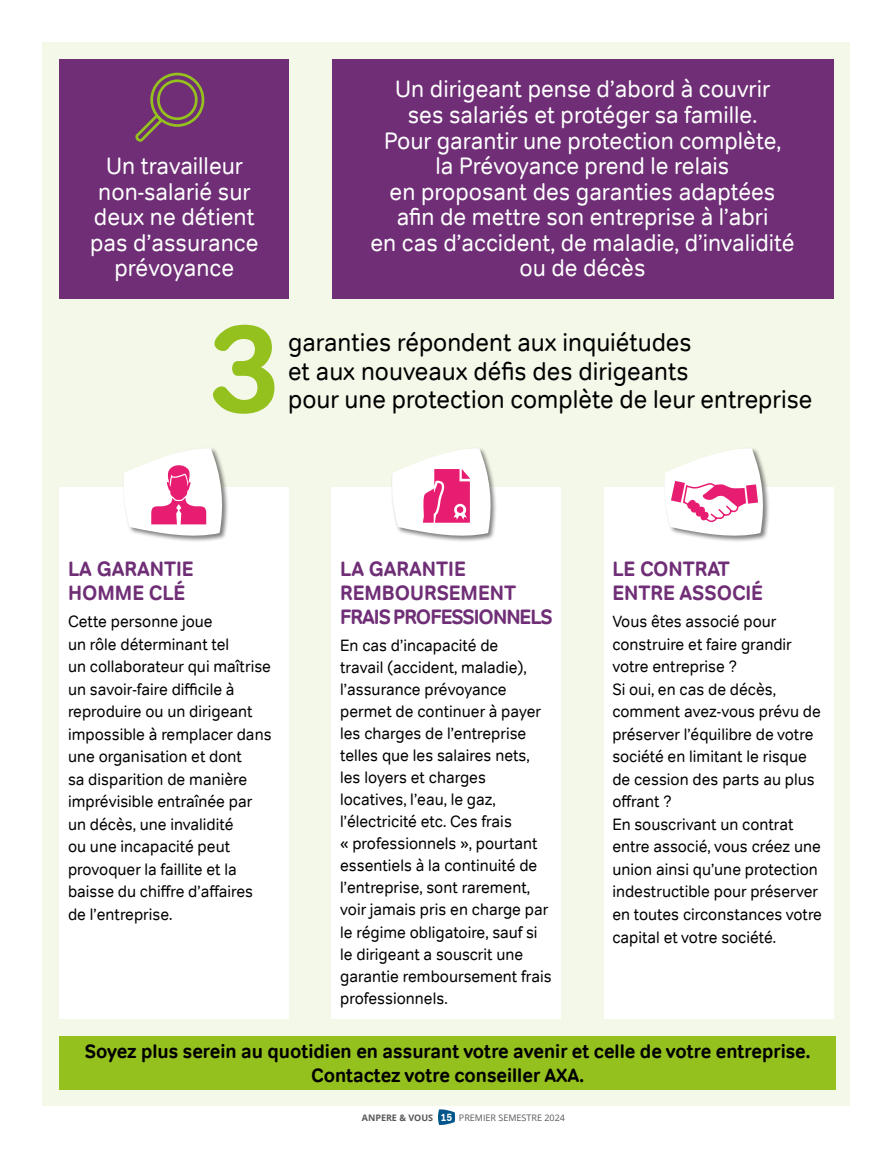
<style>
.page{position:relative;width:893px;height:1149px;background:#fff}
.page>*{position:absolute;margin:0;border:0;box-sizing:border-box;transform-origin:0 0}
.t1{font:700 126px "Tondo";color:#95c11f}
.t2{font:25.5px/28.5px "Tondo";color:#000;scale:.94 1}
.t3{font:24px/25.5px "Tondo";color:#fff;text-align:center;scale:.94 1}
.t4{font:700 21px/24px "Tondo";color:#6f2e76;scale:.94 1}
.t5{font:700 19.5px/24px "Tondo";color:#000;text-align:center;scale:.94 1}
.t6{font:16.5px/22.5px "Tondo";color:#000;scale:.94 1}
.t7{font:9px "Open Sans";color:#575756}
.s1{font-weight:700}
.s2{font-family:"Tondo";font-weight:700;font-size:10.5px;color:#fff}
</style>
<div class="page">
<svg style="left:438px;top:1109px;width:17px;height:15px"></svg>
<div style="left:43px;top:43px;width:807px;height:1063px;background:#f4f8e9"></div>
<div style="left:60px;top:487px;width:229px;height:531px;background:#fff"></div>
<div style="left:60px;top:60px;width:229px;height:238px;background:#6f2e76"></div>
<div style="left:332px;top:60px;width:501px;height:238px;background:#6f2e76"></div>
<div style="left:332px;top:487px;width:229px;height:531px;background:#fff"></div>
<div style="left:604px;top:487px;width:229px;height:531px;background:#fff"></div>
<div style="left:60px;top:1035px;width:776px;height:53px;background:#95c11f"></div>
<svg style="left:135px;top:73px;width:70px;height:69px"></svg>
<div style="left:122px;top:447px;width:107px;height:95px;background:#000;opacity:.5"></div>
<div style="left:391px;top:447px;width:106px;height:95px;background:#000;opacity:.5"></div>
<div style="left:663px;top:447px;width:107px;height:95px;background:#000;opacity:.5"></div>
<svg style="left:123px;top:448px;width:102px;height:90px"></svg>
<svg style="left:391px;top:448px;width:102px;height:90px"></svg>
<div style="left:457px;top:506px;width:6px;height:7px;background:#e71d72;border-radius:50%"></div>
<svg style="left:663px;top:448px;width:103px;height:90px"></svg>
<h3 class="t3" style="left:90px;top:153px;width:181px">Un travailleur non-salarié sur deux ne détient pas d’assurance prévoyance</h3>
<p class="t3" style="left:371px;top:77px;width:453px">Un dirigeant pense d’abord à couvrir<br>ses salariés et protéger sa famille.<br>Pour garantir une protection complète,<br>la Prévoyance prend le relais<br>en proposant des garanties adaptées afin de mettre son entreprise à l’abri<br>en cas d’accident, de maladie, d’invalidité ou de décès</p>
<h1 class="t1" style="left:207px;top:296px;width:78px">3</h1>
<h2 class="t2" style="left:288px;top:328px;width:431px">garanties répondent aux inquiétudes et aux nouveaux défis des dirigeants</h2>
<h2 class="t2" style="left:288px;top:385px;width:559px">pour une protection complète de leur entreprise</h2>
<p class="t4" style="left:68px;top:557px;width:135px">LA GARANTIE<br>HOMME CLÉ</p>
<p class="t6" style="left:68px;top:610px;width:218px">Cette personne joue<br>un rôle déterminant tel<br>un collaborateur qui maîtrise un savoir-faire difficile à reproduire ou un dirigeant impossible à remplacer dans une organisation et dont<br>sa disparition de manière imprévisible entraînée par un décès, une invalidité<br>ou une incapacité peut provoquer la faillite et la baisse du chiffre d’affaires de l’entreprise.</p>
<p class="t4" style="left:340px;top:557px;width:228px">LA GARANTIE<br>REMBOURSEMENT<br>FRAIS PROFESSIONNELS</p>
<p class="t6" style="left:340px;top:634px;width:226px;line-height:22px">En cas d’incapacité de<br>travail (accident, maladie), l’assurance prévoyance permet de continuer à payer les charges de l’entreprise telles que les salaires nets, les loyers et charges locatives, l’eau, le gaz, l’électricité etc. Ces frais<br>« professionnels », pourtant essentiels à la continuité de l’entreprise, sont rarement, voir jamais pris en charge par le régime obligatoire, sauf si le dirigeant a souscrit une garantie remboursement frais professionnels.</p>
<p class="t4" style="left:612px;top:557px;width:162px">LE CONTRAT<br>ENTRE ASSOCIÉ</p>
<p class="t6" style="left:612px;top:610px;width:225px">Vous êtes associé pour construire et faire grandir votre entreprise ?<br>Si oui, en cas de décès, comment avez-vous prévu de préserver l’équilibre de votre société en limitant le risque de cession des parts au plus offrant ?<br>En souscrivant un contrat entre associé, vous créez une union ainsi qu’une protection indestructible pour préserver en toutes circonstances votre capital et votre société.</p>
<p class="t5" style="left:85px;top:1038px;width:773px">Soyez plus serein au quotidien en assurant votre avenir et celle de votre entreprise.<br>Contactez votre conseiller AXA.</p>
<p class="t7" style="left:362px;top:1111px;width:205px"><span class="s1">ANPERE &amp; VOUS</span> <span class="s2">15</span> PREMIER SEMESTRE 2024</p>
</div>
